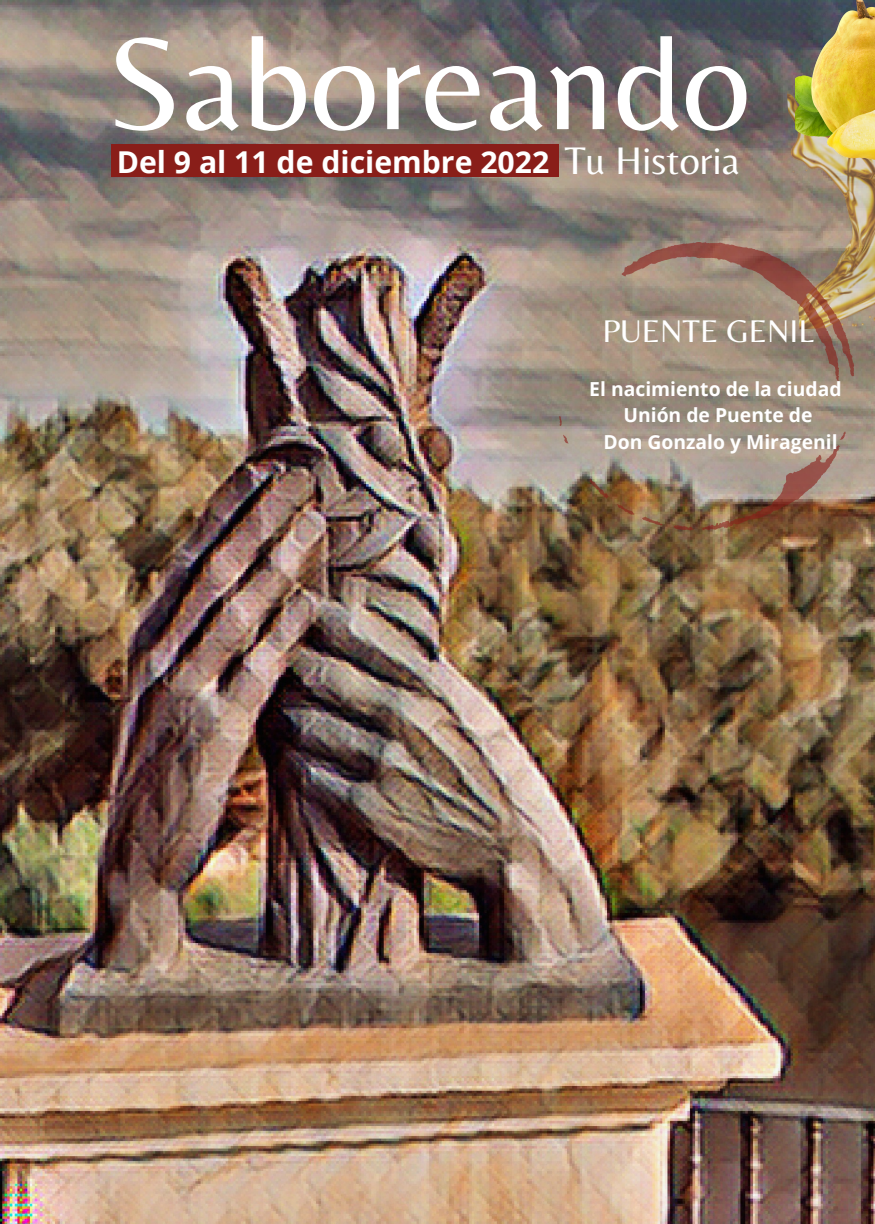
<style>
.page{position:relative;width:875px;height:1224px;background:#fff}
.page>*{position:absolute;margin:0;border:0;box-sizing:border-box;transform-origin:0 0}
.t1{font:136px "Belleza";color:#fff}
.t2{font:32.6px "Belleza";color:#fff}
.t3{font:700 30.2px "Open Sans";color:#fff}
.t4{font:700 19.4px/26.6px "Open Sans";color:#fff;text-align:center}
.s1{font-family:"Belleza";font-weight:400;font-size:40px}
</style>
<div class="page">
<img style="left:0;top:0;width:874px;height:1223px">
<img style="left:786px;top:86px;width:88px;height:243px">
<img style="left:795px;top:0;width:79px;height:160px">
<img style="left:558px;top:241px;width:296px;height:289px">
<div style="left:112px;top:144px;width:446px;height:33px;background:#891e19"></div>
<h1 class="t1" style="left:106px;top:3px;width:645px">Saboreando</h1>
<h3 class="t3" style="left:117px;top:141px;width:624px">Del 9 al 11 de diciembre 2022 <span class="s1">Tu Historia</span></h3>
<h2 class="t2" style="left:602px;top:312px;width:213px">PUENTE GENIL</h2>
<p class="t4" style="left:589px;top:375px;width:254px">El nacimiento de la ciudad<br>Unión de Puente de<br>Don Gonzalo y Miragenil</p>
</div>
